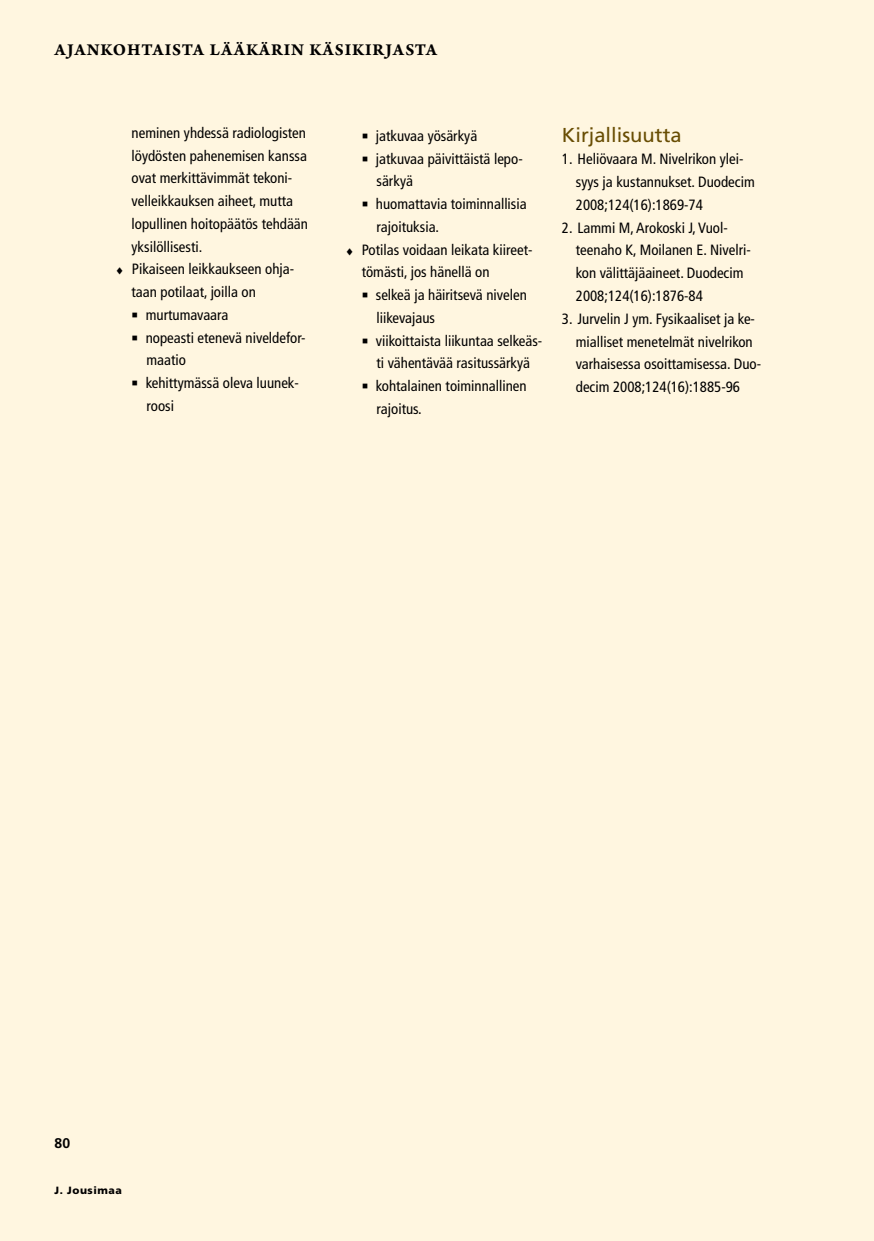
<style>
.page{position:relative;width:874px;height:1241px;background:#fff}
.page>*{position:absolute;margin:0;border:0;box-sizing:border-box;transform-origin:0 0}
.t1{font:20.12px "Frutiger LT Std";color:#684d03}
.t2{font:17.5px "Arno Pro Bold Sm Text";letter-spacing:.05em;color:#000}
.t3{font:condensed 14.88px/22.8px "Frutiger LT Std";color:#000}
.t4{font:700 14px "Frutiger LT Std";color:#000}
.t5{font:900 10.5px "Frutiger LT Std";letter-spacing:.05em;color:#000}
.s1{font-family:"Arno Pro";font-stretch:normal;font-size:21px}
</style>
<div class="page">
<div style="left:0;top:0;width:873px;height:1240px;background:#fff6e0"></div>
<p class="t2" style="left:55px;top:39px;width:384px">AJANKOHTAISTA LÄÄKÄRIN KÄSIKIRJASTA</p>
<p class="t3" style="left:131px;top:121px;width:176px">neminen yhdessä radiologisten</p>
<p class="t3" style="left:131px;top:144px;width:177px">löydösten pahenemisen kanssa</p>
<p class="t3" style="left:131px;top:167px;width:162px">ovat merkittävimmät tekoni-</p>
<p class="t3" style="left:131px;top:189px;width:163px">velleikkauksen aiheet, mutta</p>
<p class="t3" style="left:131px;top:212px;width:178px">lopullinen hoitopäätös tehdään</p>
<p class="t3" style="left:131px;top:235px;width:72px">yksilöllisesti.</p>
<p class="t3" style="left:115px;top:258px;width:180px">♦ Pikaiseen leikkaukseen ohja-</p>
<p class="t3" style="left:131px;top:280px;width:126px">taan potilaat, joilla on</p>
<p class="t3" style="left:131px;top:303px;width:98px"><span class="s1">■</span> murtumavaara</p>
<p class="t3" style="left:146px;top:326px;width:160px;text-indent:-15px"><span class="s1">■</span> nopeasti etenevä niveldefor&shy;maatio</p>
<p class="t3" style="left:146px;top:371px;width:154px;text-indent:-15px"><span class="s1">■</span> kehittymässä oleva luunek&shy;roosi</p>
<p class="t3" style="left:361px;top:124px;width:117px"><span class="s1">■</span> jatkuvaa yösärkyä</p>
<p class="t3" style="left:376px;top:147px;width:148px;text-indent:-15px"><span class="s1">■</span> jatkuvaa päivittäistä lepo&shy;särkyä</p>
<p class="t3" style="left:361px;top:193px;width:166px"><span class="s1">■</span> huomattavia toiminnallisia</p>
<p class="t3" style="left:376px;top:215px;width:64px">rajoituksia.</p>
<p class="t3" style="left:345px;top:238px;width:189px">♦ Potilas voidaan leikata kiireet-</p>
<p class="t3" style="left:361px;top:261px;width:129px">tömästi, jos hänellä on</p>
<p class="t3" style="left:376px;top:284px;width:152px;text-indent:-15px"><span class="s1">■</span> selkeä ja häiritsevä nivelen liikevajaus</p>
<p class="t3" style="left:361px;top:329px;width:182px;text-align:center"><span class="s1">■</span> viikoittaista liikuntaa selkeäs&shy;ti vähentävää rasitussärkyä</p>
<p class="t3" style="left:376px;top:375px;width:151px;text-indent:-15px"><span class="s1">■</span> kohtalainen toiminnallinen rajoitus.</p>
<h1 class="t1" style="left:561px;top:123px;width:121px">Kirjallisuutta</h1>
<p class="t3" style="left:575px;top:148px;width:180px;text-indent:-14px">1. Heliövaara M. Nivelrikon ylei&shy;syys ja kustannukset. Duodecim<br>2008;124(16):1869-74</p>
<p class="t3" style="left:575px;top:216px;width:176px;text-indent:-14px">2. Lammi M, Arokoski J, Vuol&shy;teenaho K, Moilanen E. Nivelri&shy;kon välittäjäaineet. Duodecim<br>2008;124(16):1876-84</p>
<p class="t3" style="left:575px;top:307px;width:187px;text-indent:-14px">3. Jurvelin J ym. Fysikaaliset ja ke&shy;mialliset menetelmät nivelrikon varhaisessa osoittamisessa. Duo&shy;decim 2008;124(16):1885-96</p>
<p class="t4" style="left:55px;top:1134px;width:17px">80</p>
<p class="t5" style="left:55px;top:1183px;width:69px">J. Jousimaa</p>
</div>
